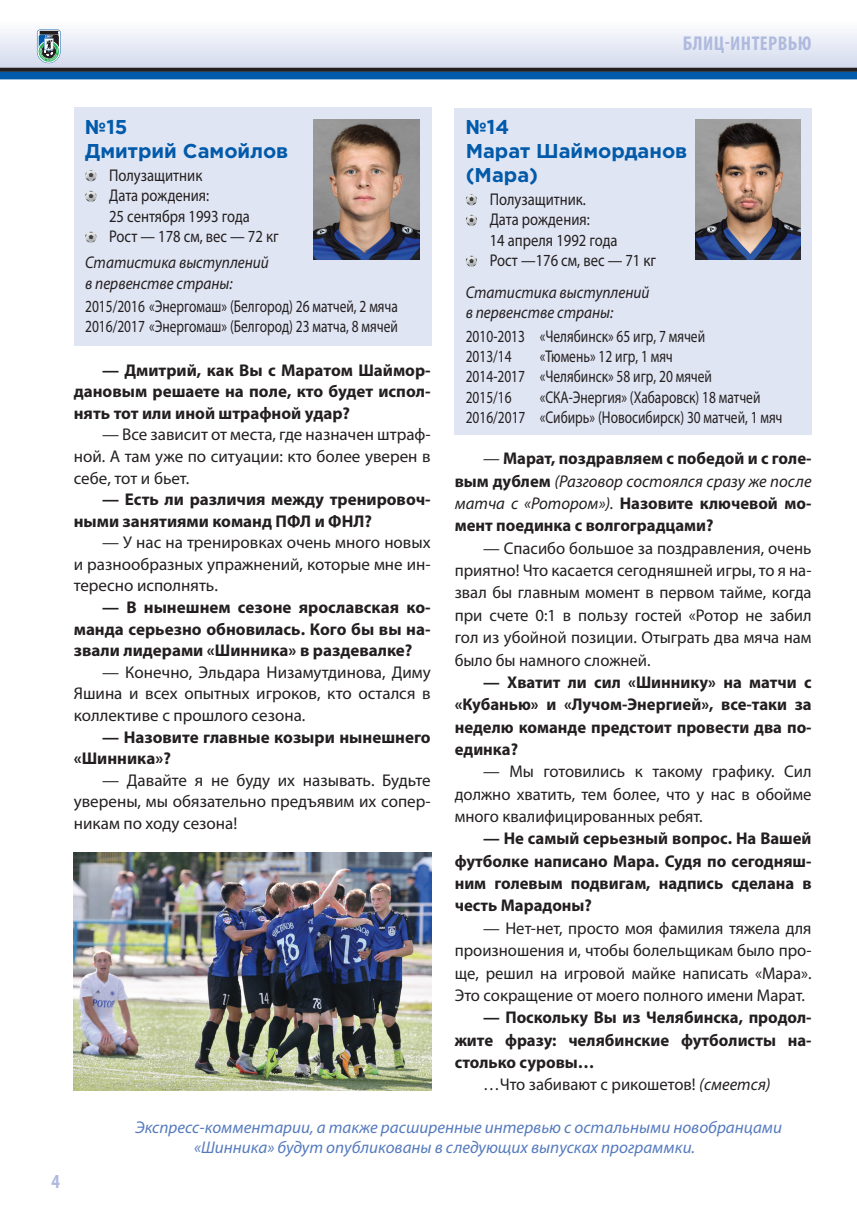
<style>
.page{position:relative;width:857px;height:1225px;background:#fff}
.page>*{position:absolute;margin:0;border:0;box-sizing:border-box;transform-origin:0 0}
.t1{font:700 20px/24px "Gotham Pro";color:#015aaa}
.t2{font:700 condensed 20px "Myriad Pro";letter-spacing:.02em;color:#aebade}
.t3{font:17px/22.4px "Myriad Pro";color:#231f20;text-align:justify}
.t4{font:700 17px/22.4px "Myriad Pro";color:#231f20;text-align:justify}
.t5{font:17px/20.4px "Myriad Pro";color:#231f20;scale:.79 1}
.t6{font:italic 17px/20.4px "Myriad Pro";color:#557bbe}
.t7{font:17px/20.4px "Myriad Pro";color:#231f20;scale:.86 1}
.t8{font:italic 17px/20.4px "Myriad Pro";color:#231f20;scale:.9 1}
.s1{font-weight:400}
.s2{font-weight:400;font-style:italic}
.s3{font-style:italic}
</style>
<div class="page">
<div style="left:0;top:0;width:856px;height:68px;background:linear-gradient(to bottom,#fff,#d8deef)"></div>
<div style="left:0;top:71px;width:856px;height:8px;background:#015aaa"></div>
<svg style="left:0;top:68px;width:856px;height:4px;background:#27272b"></svg>
<svg style="left:37px;top:30px;width:24px;height:33px"></svg>
<div style="left:74px;top:108px;width:357px;height:238px;background:#e0e5f3"></div>
<svg style="left:85px;top:170px;width:11px;height:11px"></svg>
<svg style="left:85px;top:190px;width:11px;height:12px"></svg>
<svg style="left:85px;top:231px;width:11px;height:12px"></svg>
<div style="left:454px;top:108px;width:357px;height:326px;background:#e0e5f3"></div>
<svg style="left:466px;top:194px;width:11px;height:11px"></svg>
<svg style="left:466px;top:214px;width:11px;height:12px"></svg>
<svg style="left:465px;top:255px;width:12px;height:12px"></svg>
<img style="left:314px;top:119px;width:105px;height:140px">
<img style="left:695px;top:119px;width:105px;height:140px">
<img style="left:74px;top:852px;width:357px;height:238px">
<p class="t2" style="left:682px;top:36px;width:130px">БЛИЦ-ИНТЕРВЬЮ</p>
<p class="t2" style="left:52px;top:1173px;width:10px">4</p>
<p class="t1" style="left:85px;top:116px;width:204px">№15<br>Дмитрий Самойлов</p>
<p class="t7" style="left:109px;top:166px;width:198px">Полузащитник<br>Дата рождения:<br>25 сентября 1993 года<br>Рост — 178 см, вес — 72 кг</p>
<p class="t8" style="left:85px;top:254px;width:206px">Статистика выступлений в первенстве страны:</p>
<p class="t5" style="left:85px;top:297px;width:397px">2015/2016 «Энергомаш» (Белгород) 26 матчей, 2 мяча<br>2016/2017 «Энергомаш» (Белгород) 23 матча, 8 мячей</p>
<p class="t1" style="left:465px;top:116px;width:223px">№14<br>Марат Шайморданов (Мара)</p>
<p class="t7" style="left:489px;top:190px;width:195px">Полузащитник.<br>Дата рождения:<br>14 апреля 1992 года<br>Рост —176 см, вес — 71 кг</p>
<p class="t8" style="left:465px;top:283px;width:206px">Статистика выступлений в первенстве страны:</p>
<p class="t5" style="left:465px;top:327px;width:304px">2010-2013 «Челябинск» 65 игр, 7 мячей<br>2013/14</p>
<p class="t5" style="left:465px;top:347px;width:313px;text-indent:74px">«Тюмень» 12 игр, 1 мяч<br>2014-2017 «Челябинск» 58 игр, 20 мячей<br>2015/16</p>
<p class="t4" style="left:74px;top:360px;width:358px;line-height:21.6px;text-indent:28px">— Дмитрий, как Вы с Маратом Шаймор&shy;дановым решаете на поле, кто будет испол&shy;нять тот или иной штрафной удар?</p>
<p class="t3" style="left:74px;top:425px;width:358px;line-height:21.6px;text-indent:28px">— Все зависит от места, где назначен штраф&shy;ной. А там уже по ситуации: кто более уверен в себе, тот и бьет.</p>
<p class="t4" style="left:74px;top:490px;width:358px;line-height:21.6px;text-indent:28px">— Есть ли различия между тренировоч&shy;ными занятиями команд ПФЛ и ФНЛ?</p>
<p class="t3" style="left:74px;top:533px;width:358px;line-height:21.6px;text-indent:28px">— У нас на тренировках очень много новых и разнообразных упражнений, которые мне ин&shy;тересно исполнять.</p>
<p class="t4" style="left:74px;top:598px;width:358px;line-height:21.6px;text-indent:28px">— В нынешнем сезоне ярославская ко&shy;манда серьезно обновилась. Кого бы вы на&shy;звали лидерами «Шинника» в раздевалке?</p>
<p class="t3" style="left:74px;top:662px;width:358px;line-height:21.6px;text-indent:28px">— Конечно, Эльдара Низамутдинова, Диму Яшина и всех опытных игроков, кто остался в коллективе с прошлого сезона.</p>
<p class="t4" style="left:74px;top:727px;width:358px;line-height:21.6px;text-indent:28px">— Назовите главные козыри нынешнего «Шинника»?</p>
<p class="t3" style="left:74px;top:770px;width:358px;line-height:21.6px;text-indent:28px">— Давайте я не буду их называть. Будьте уверены, мы обязательно предъявим их сопер&shy;никам по ходу сезона!</p>
<p class="t5" style="left:465px;top:388px;width:402px;text-indent:74px">«СКА-Энергия» (Хабаровск) 18 матчей<br>2016/2017 «Сибирь» (Новосибирск) 30 матчей, 1 мяч</p>
<p class="t4" style="left:454px;top:449px;width:358px;text-indent:28px"><span class="s1">—</span> Марат, поздравляем с победой и с голе&shy;вым дублем <span class="s2">(Разговор состоялся сразу же после матча с «Ротором»).</span> Назовите ключевой мо&shy;мент поединка с волгоградцами?</p>
<p class="t3" style="left:454px;top:538px;width:358px;text-indent:28px">— Спасибо большое за поздравления, очень приятно! Что касается сегодняшней игры, то я на&shy;звал бы главным момент в первом тайме, когда при счете 0:1 в пользу гостей «Ротор не забил гол из убойной позиции. Отыграть два мяча нам было бы намного сложней.</p>
<p class="t4" style="left:454px;top:672px;width:358px;text-indent:28px">— Хватит ли сил «Шиннику» на матчи с «Кубанью» и «Лучом-Энергией», все-таки за неделю команде предстоит провести два по&shy;единка?</p>
<p class="t3" style="left:454px;top:761px;width:358px;text-indent:28px">— Мы готовились к такому графику. Сил должно хватить, тем более, что у нас в обойме много квалифицированных ребят.</p>
<p class="t4" style="left:454px;top:829px;width:358px;text-indent:28px">— Не самый серьезный вопрос. На Вашей футболке написано Мара. Судя по сегодняш&shy;ним голевым подвигам, надпись сделана в честь Марадоны?</p>
<p class="t3" style="left:454px;top:918px;width:358px;text-indent:28px">— Нет-нет, просто моя фамилия тяжела для произношения и, чтобы болельщикам было про&shy;ще, решил на игровой майке написать «Мара».<br>Это сокращение от моего полного имени Марат.</p>
<p class="t4" style="left:483px;top:1007px;width:330px">— Поскольку Вы из Челябинска, продол-</p>
<p class="t4" style="left:454px;top:1030px;width:358px">жите фразу: челябинские футболисты на-</p>
<p class="t4" style="left:454px;top:1052px;width:141px">столько суровы…</p>
<p class="t3" style="left:483px;top:1074px;width:289px">…Что забивают с рикошетов! <span class="s3">(смеется)</span></p>
<p class="t6" style="left:194px;top:1118px;width:589px;text-indent:-59px">Экспресс-комментарии, а также расширенные интервью с остальными новобранцами «Шинника» будут опубликованы в следующих выпусках программки.</p>
</div>
